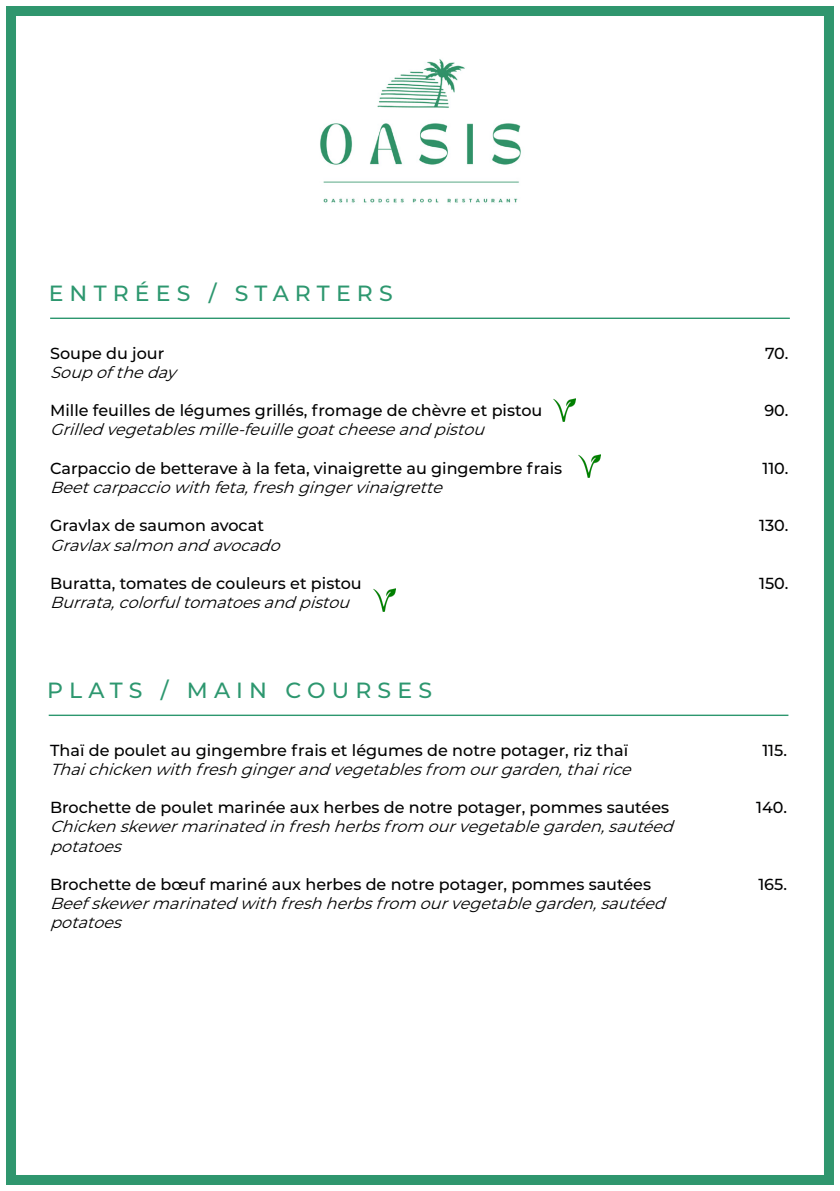
<style>
.page{position:relative;width:840px;height:1191px;background:#fff}
.page>*{position:absolute;margin:0;border:0;box-sizing:border-box;transform-origin:0 0}
.t1{font:500 22px "Montserrat";letter-spacing:.28em;color:#2d976f}
.t2{font:500 16px "Montserrat";color:#000001}
.t3{font:italic 16px/19.2px "Montserrat";color:#000001}
</style>
<div class="page">
<img style="left:320px;top:59px;width:201px;height:144px">
<div style="left:6px;top:6px;width:827px;height:1179px;border:10px solid #2f966e"></div>
<hr style="left:50px;top:317px;width:739px;height:2px;background:#2d976f">
<img style="left:373px;top:588px;width:22px;height:24px">
<img style="left:553px;top:398px;width:22px;height:24px">
<img style="left:578px;top:454px;width:22px;height:24px">
<hr style="left:49px;top:714px;width:739px;height:2px;background:#2d976f">
<p class="t1" style="left:49px;top:278px;width:345px">ENTRÉES / STARTERS</p>
<p class="t2" style="left:50px;top:342px;width:116px">Soupe du jour</p>
<p class="t3" style="left:50px;top:362px;width:127px">Soupoftheday</p>
<p class="t2" style="left:50px;top:399px;width:493px">Mille feuilles de légumes grillés, fromage de chèvre et pistou</p>
<p class="t3" style="left:50px;top:419px;width:442px">Grilledvegetablesmille-feuillegoatcheeseandpistou</p>
<p class="t2" style="left:50px;top:457px;width:513px">Carpaccio de betterave à la feta, vinaigrette au gingembre frais</p>
<p class="t3" style="left:50px;top:477px;width:399px">Beetcarpacciowithfeta,freshgingervinaigrette</p>
<p class="t2" style="left:50px;top:514px;width:215px">Gravlax de saumon avocat</p>
<p class="t3" style="left:50px;top:535px;width:237px">Gravlaxsalmonandavocado</p>
<p class="t2" style="left:50px;top:572px;width:313px">Buratta, tomates de couleurs et pistou</p>
<p class="t3" style="left:50px;top:592px;width:307px">Burrata,colorfultomatoesandpistou</p>
<p class="t1" style="left:47px;top:675px;width:386px">PLATS / MAIN COURSES</p>
<p class="t2" style="left:50px;top:739px;width:579px">Thaï de poulet au gingembre frais et légumes de notre potager, riz thaï</p>
<p class="t3" style="left:50px;top:759px;width:588px">Thaichickenwithfreshgingerandvegetablesfrom ourgarden,thairice</p>
<p class="t2" style="left:50px;top:796px;width:620px">Brochette de poulet marinée aux herbes de notre potager, pommes sautées</p>
<p class="t3" style="left:50px;top:816px;width:630px">Chickenskewermarinatedinfreshherbsfrom ourvegetablegarden,sautéed potatoes</p>
<p class="t2" style="left:50px;top:873px;width:602px">Brochette de bœuf mariné aux herbes de notre potager, pommes sautées</p>
<p class="t3" style="left:50px;top:893px;width:622px">Beefskewermarinatedwithfreshherbsfrom ourvegetablegarden,sautéed potatoes</p>
<p class="t2" style="left:764px;top:342px;width:25px">70.</p>
<p class="t2" style="left:764px;top:399px;width:25px">90.</p>
<p class="t2" style="left:762px;top:457px;width:27px">110.</p>
<p class="t2" style="left:758px;top:514px;width:31px">130.</p>
<p class="t2" style="left:758px;top:572px;width:31px">150.</p>
<p class="t2" style="left:761px;top:739px;width:26px">115.</p>
<p class="t2" style="left:755px;top:796px;width:32px">140.</p>
<p class="t2" style="left:758px;top:873px;width:30px">165.</p>
</div>
